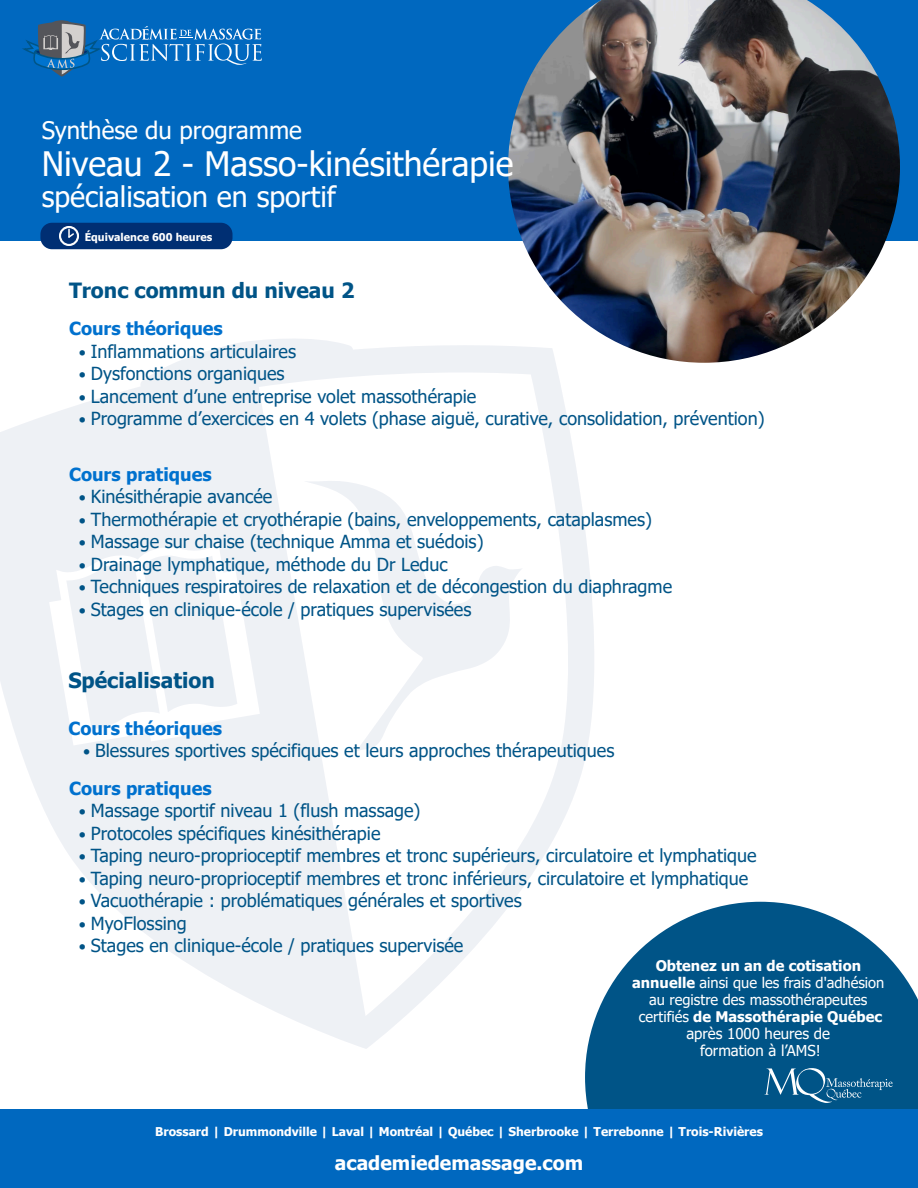
<style>
.page{position:relative;width:918px;height:1188px;background:#fff}
.page>*{position:absolute;margin:0;border:0;box-sizing:border-box;transform-origin:0 0}
.t1{font:33.6px "Tahoma";color:#fff}
.t2{font:28.5px "Tahoma";color:#fff}
.t3{font:24.15px "Tahoma";color:#fff}
.t4{font:700 21px "Tahoma";color:#005487}
.t5{font:700 19.35px "Tahoma";color:#fff}
.t6{font:18px/37.3px "Tahoma";color:#005487}
.t7{font:700 18px "Tahoma";color:#0071ce}
.t8{font:15px/17px "Tahoma";color:#fff;text-align:center}
.t9{font:14.7px/17.1px "Tahoma";color:#fff;text-align:center}
.t10{font:700 12.15px "Tahoma";color:#fff}
.t11{font:700 10.65px "Tahoma";color:#fff}
.s1{font-size:15.75px}
.s2{font-weight:700;color:#0071ce}
.s3{font-weight:700}
</style>
<div class="page">
<svg style="left:0;top:339px;width:594px;height:710px"></svg>
<div style="left:0;top:0;width:918px;height:241px;background:#0068bf"></div>
<svg style="left:585px;top:902px;width:333px;height:207px;fill:#005487"></svg>
<svg style="left:764px;top:1068px;width:129px;height:35px;background:#246c97"></svg>
<svg style="left:23px;top:20px;width:239px;height:57px"></svg>
<div style="left:0;top:1109px;width:918px;height:79px;background:#0068bf"></div>
<img style="left:508px;top:0;width:392px;height:363px">
<div style="left:40px;top:223px;width:193px;height:26px;background:#002f73;border-radius:12px"></div>
<svg style="left:59px;top:226px;width:20px;height:20px"></svg>
<h3 class="t3" style="left:42px;top:114px;width:262px">Synthèse du programme</h3>
<h1 class="t1" style="left:42px;top:141px;width:473px">Niveau 2 - Masso-kinésithérapie</h1>
<h2 class="t2" style="left:42px;top:178px;width:296px">spécialisation en sportif</h2>
<p class="t11" style="left:85px;top:229px;width:129px">Équivalence 600 heures</p>
<p class="t4" style="left:69px;top:276px;width:287px">Tronc commun du niveau 2</p>
<p class="t7" style="left:69px;top:316px;width:155px">Cours théoriques</p>
<p class="t6" style="left:79px;top:334px;width:219px"><span class="s1">•</span> Inflammations articulaires</p>
<p class="t6" style="left:79px;top:356px;width:207px"><span class="s1">•</span> Dysfonctions organiques</p>
<p class="t6" style="left:79px;top:379px;width:399px"><span class="s1">•</span> Lancement d’une entreprise volet massothérapie</p>
<p class="t6" style="left:79px;top:401px;width:687px"><span class="s1">•</span> Programme d’exercices en 4 volets (phase aiguë, curative, consolidation, prévention)</p>
<p class="t7" style="left:69px;top:462px;width:144px">Cours pratiques</p>
<p class="t6" style="left:79px;top:479px;width:195px"><span class="s1">•</span> Kinésithérapie avancée</p>
<p class="t6" style="left:79px;top:502px;width:575px"><span class="s1">•</span> Thermothérapie et cryothérapie (bains, enveloppements, cataplasmes)</p>
<p class="t6" style="left:79px;top:524px;width:406px"><span class="s1">•</span> Massage sur chaise (technique Amma et suédois)</p>
<p class="t6" style="left:79px;top:547px;width:371px"><span class="s1">•</span> Drainage lymphatique, méthode du Dr Leduc</p>
<p class="t6" style="left:79px;top:569px;width:595px"><span class="s1">•</span> Techniques respiratoires de relaxation et de décongestion du diaphragme</p>
<p class="t6" style="left:79px;top:592px;width:394px"><span class="s1">•</span> Stages en clinique-école / pratiques supervisées</p>
<p class="t4" style="left:68px;top:666px;width:148px">Spécialisation</p>
<p class="t7" style="left:68px;top:716px;width:155px">Cours théoriques</p>
<p class="t6" style="left:69px;top:733px;width:547px;text-indent:14px"><span class="s1">•</span> Blessures sportives spécifiques et leurs approches thérapeutiques<br><span class="s2">Cours pratiques</span></p>
<p class="t6" style="left:79px;top:793px;width:343px"><span class="s1">•</span> Massage sportif niveau 1 (flush massage)</p>
<p class="t6" style="left:79px;top:816px;width:303px"><span class="s1">•</span> Protocoles spécifiques kinésithérapie</p>
<p class="t6" style="left:79px;top:838px;width:679px"><span class="s1">•</span> Taping neuro-proprioceptif membres et tronc supérieurs, circulatoire et lymphatique</p>
<p class="t6" style="left:79px;top:861px;width:671px"><span class="s1">•</span> Taping neuro-proprioceptif membres et tronc inférieurs, circulatoire et lymphatique</p>
<p class="t6" style="left:79px;top:883px;width:444px"><span class="s1">•</span> Vacuothérapie : problématiques générales et sportives</p>
<p class="t6" style="left:79px;top:906px;width:109px"><span class="s1">•</span> MyoFlossing</p>
<p class="t6" style="left:79px;top:928px;width:386px"><span class="s1">•</span> Stages en clinique-école / pratiques supervisée</p>
<p class="t9" style="left:632px;top:958px;width:254px"><span class="s3">Obtenez un an de cotisation annuelle</span> ainsi que les frais d'adhésion au registre des massothérapeutes certifiés <span class="s3">de Massothérapie Québec</span></p>
<p class="t8" style="left:686px;top:1026px;width:145px">après 1000 heures de formation à l’AMS!</p>
<p class="t10" style="left:155px;top:1123px;width:609px">Brossard | Drummondville | Laval | Montréal | Québec | Sherbrooke | Terrebonne | Trois-Rivières</p>
<p class="t5" style="left:335px;top:1149px;width:250px">academiedemassage.com</p>
</div>
